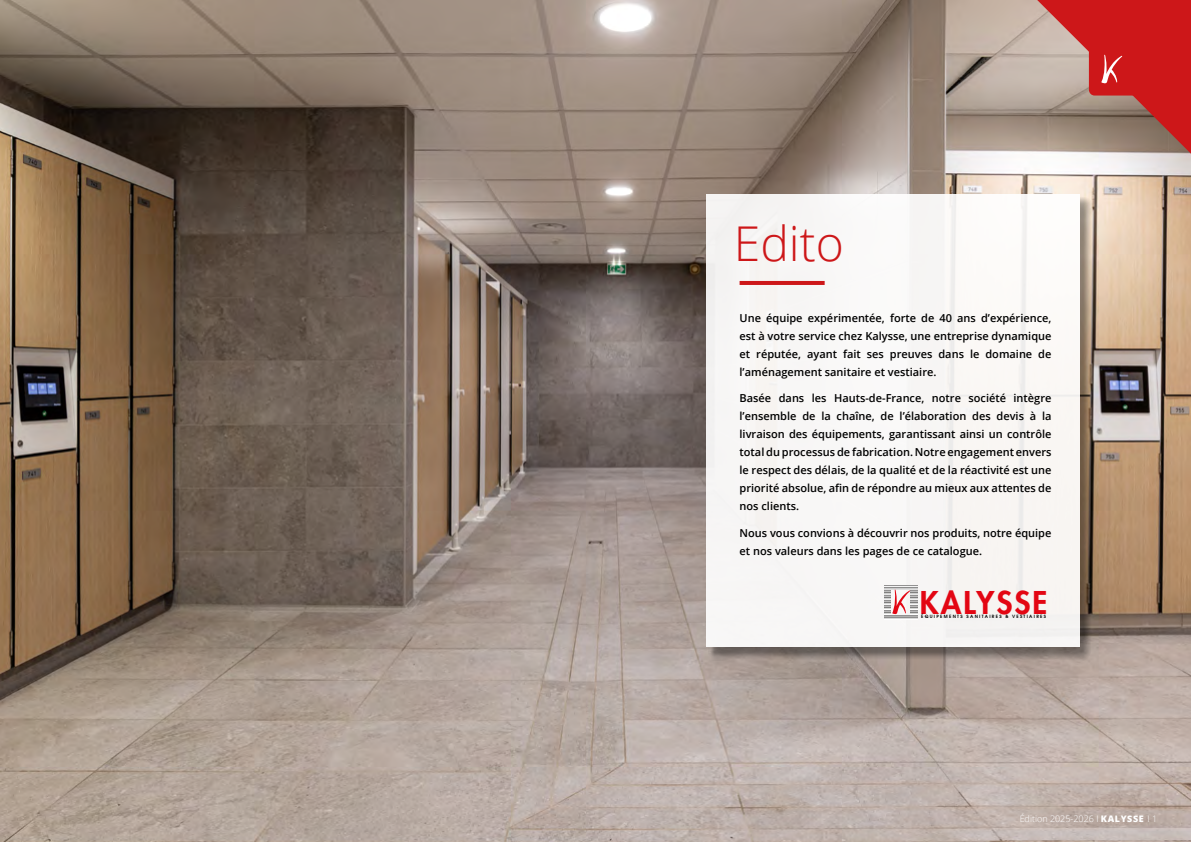
<style>
.page{position:relative;width:1191px;height:842px;background:#fff}
.page>*{position:absolute;margin:0;border:0;box-sizing:border-box;transform-origin:0 0}
.t1{font:300 48px "Open Sans";color:#cd1719}
.t2{font:800 30.5px "Futura";letter-spacing:.065em;color:#e30613}
.t3{font:600 11px/18px "Open Sans";color:#000;text-align:justify}
.t4{font:300 9px "Open Sans";color:#fff}
.t5{font:600 4.4px "Avant Garde";letter-spacing:.295em;color:#000}
.s1{font-weight:800}
</style>
<div class="page">
<img style="left:0;top:0;width:587px;height:842px">
<img style="left:587px;top:0;width:604px;height:842px">
<div style="left:708px;top:196px;width:384px;height:464px;background:#000;opacity:.45"></div>
<div style="left:706px;top:195px;width:373px;height:452px;background:#f8f6f5"></div>
<svg style="left:884px;top:583px;width:138px;height:36px"></svg>
<hr style="left:739px;top:281px;width:85px;height:4px;background:#cd1719">
<svg style="left:1037px;top:0;width:154px;height:154px;background:#bc544f"></svg>
<h1 class="t1" style="left:734px;top:211px;width:112px">Edito</h1>
<p class="t3" style="left:739px;top:308px;width:313px">Une équipe expérimentée, forte de 40 ans d’expérience, est à votre service chez Kalysse, une entreprise dynamique et réputée, ayant fait ses preuves dans le domaine de l’aménagement sanitaire et vestiaire.</p>
<p class="t3" style="left:739px;top:389px;width:313px">Basée dans les Hauts-de-France, notre société intègre l’ensemble de la chaîne, de l’élaboration des devis à la livraison des équipements, garantissant ainsi un contrôle total du processus de fabrication. Notre engagement envers le respect des délais, de la qualité et de la réactivité est une priorité absolue, afin de répondre au mieux aux attentes de nos clients.</p>
<p class="t3" style="left:739px;top:523px;width:313px">Nous vous convions à découvrir nos produits, notre équipe et nos valeurs dans les pages de ce catalogue.</p>
<h2 class="t2" style="left:919px;top:583px;width:129px">KALYSSE</h2>
<p class="t5" style="left:921px;top:614px;width:126px">ÉQUIPEMENTS SANITAIRES &amp; VESTIAIRES</p>
<p class="t4" style="left:1019px;top:812px;width:139px">Édition 2025-2026 I <span class="s1">KALYSSE</span> I 1</p>
</div>
